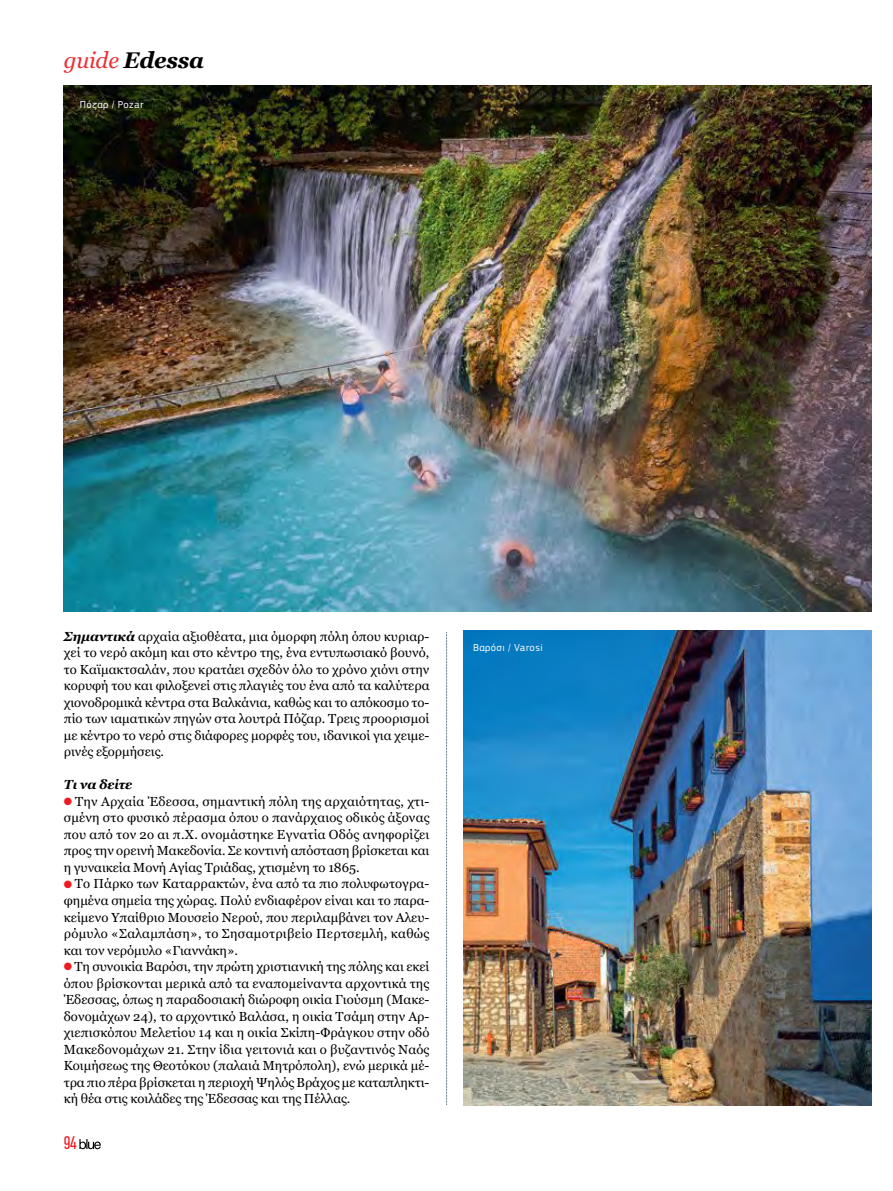
<style>
.page{position:relative;width:893px;height:1191px;background:#fff}
.page>*{position:absolute;margin:0;border:0;box-sizing:border-box;transform-origin:0 0}
.t1{font:italic 700 22.5px "Georgia";letter-spacing:-.005em;color:#000}
.t2{font:condensed 18px "CF Din";color:#ec1c22}
.t3{font:13.05px/16.5px "Georgia";letter-spacing:.005em;color:#000;text-align:justify}
.t4{font:italic 700 13.05px "Georgia";letter-spacing:.005em;color:#000}
.t5{font:10.5px "PF Square Sans Pro";letter-spacing:.045em;color:#fff}
.s1{font-weight:400;color:#ed3035}
.s2{font-weight:700;font-style:italic}
.s3{color:#ec1c22}
</style>
<div class="page">
<svg style="left:79px;top:1139px;width:22px;height:10px"></svg>
<img style="left:64px;top:85px;width:808px;height:526px">
<img style="left:463px;top:631px;width:409px;height:475px">
<svg style="left:446px;top:632px;width:1px;height:473px"></svg>
<h1 class="t1" style="left:64px;top:47px;width:142px"><span class="s1">guide</span> Edessa</h1>
<p class="t5" style="left:80px;top:98px;width:65px">Πόζαρ / Pozar</p>
<p class="t3" style="left:64px;top:628px;width:367px"><span class="s2">Σημαντικά</span> αρχαία αξιοθέατα, μια όμορφη πόλη όπου κυριαρ&shy;χεί το νερό ακόμη και στο κέντρο της, ένα εντυπωσιακό βουνό, το Καϊμακτσαλάν, που κρατάει σχεδόν όλο το χρόνο χιόνι στην κορυφή του και φιλοξενεί στις πλαγιές του ένα από τα καλύτερα χιονοδρομικά κέντρα στα Βαλκάνια, καθώς και το απόκοσμο το&shy;πίο των ιαματικών πηγών στα λουτρά Πόζαρ. Τρεις προορισμοί με κέντρο το νερό στις διάφορες μορφές του, ιδανικοί για χειμε&shy;ρινές εξορμήσεις.</p>
<p class="t4" style="left:64px;top:777px;width:70px">Τι να δείτε</p>
<p class="t3" style="left:64px;top:793px;width:367px"><span class="s3">●</span> Την Αρχαία Έδεσσα, σημαντική πόλη της αρχαιότητας, χτι&shy;σμένη στο φυσικό πέρασμα όπου ο πανάρχαιος οδικός άξονας που από τον 2ο αι π.Χ. ονομάστηκε Εγνατία Οδός ανηφορίζει προς την ορεινή Μακεδονία. Σε κοντινή απόσταση βρίσκεται και η γυναικεία Μονή Αγίας Τριάδας, χτισμένη το 1865.</p>
<p class="t3" style="left:64px;top:875px;width:367px"><span class="s3">●</span> Το Πάρκο των Καταρρακτών, ένα από τα πιο πολυφωτογρα&shy;φημένα σημεία της χώρας. Πολύ ενδιαφέρον είναι και το παρα&shy;κείμενο Υπαίθριο Μουσείο Νερού, που περιλαμβάνει τον Αλευ&shy;ρόμυλο «Σαλαμπάση», το Σησαμοτριβείο Περτσεμλή, καθώς και τον νερόμυλο «Γιαννάκη».</p>
<p class="t3" style="left:64px;top:958px;width:367px"><span class="s3">●</span> Τη συνοικία Βαρόσι, την πρώτη χριστιανική της πόλης και εκεί όπου βρίσκονται μερικά από τα εναπομείναντα αρχοντικά της Έδεσσας, όπως η παραδοσιακή διώροφη οικία Γιούσμη (Mακε&shy;δονομάχων 24), το αρχοντικό Βαλάσα, η οικία Τσάμη στην Αρ&shy;χιεπισκόπου Μελετίου 14 και η οικία Σκίπη-Φράγκου στην οδό Mακεδονομάχων 21. Στην ίδια γειτονιά και ο βυζαντινός Ναός Κοιμήσεως της Θεοτόκου (παλαιά Μητρόπολη), ενώ μερικά μέ&shy;τρα πιο πέρα βρίσκεται η περιοχή Ψηλός Βράχος με καταπληκτι&shy;κή θέα στις κοιλάδες της Έδεσσας και της Πέλλας.</p>
<h2 class="t2" style="left:64px;top:1132px;width:15px">94</h2>
<p class="t5" style="left:473px;top:641px;width:71px">Βαρόσι / Varosi</p>
</div>
